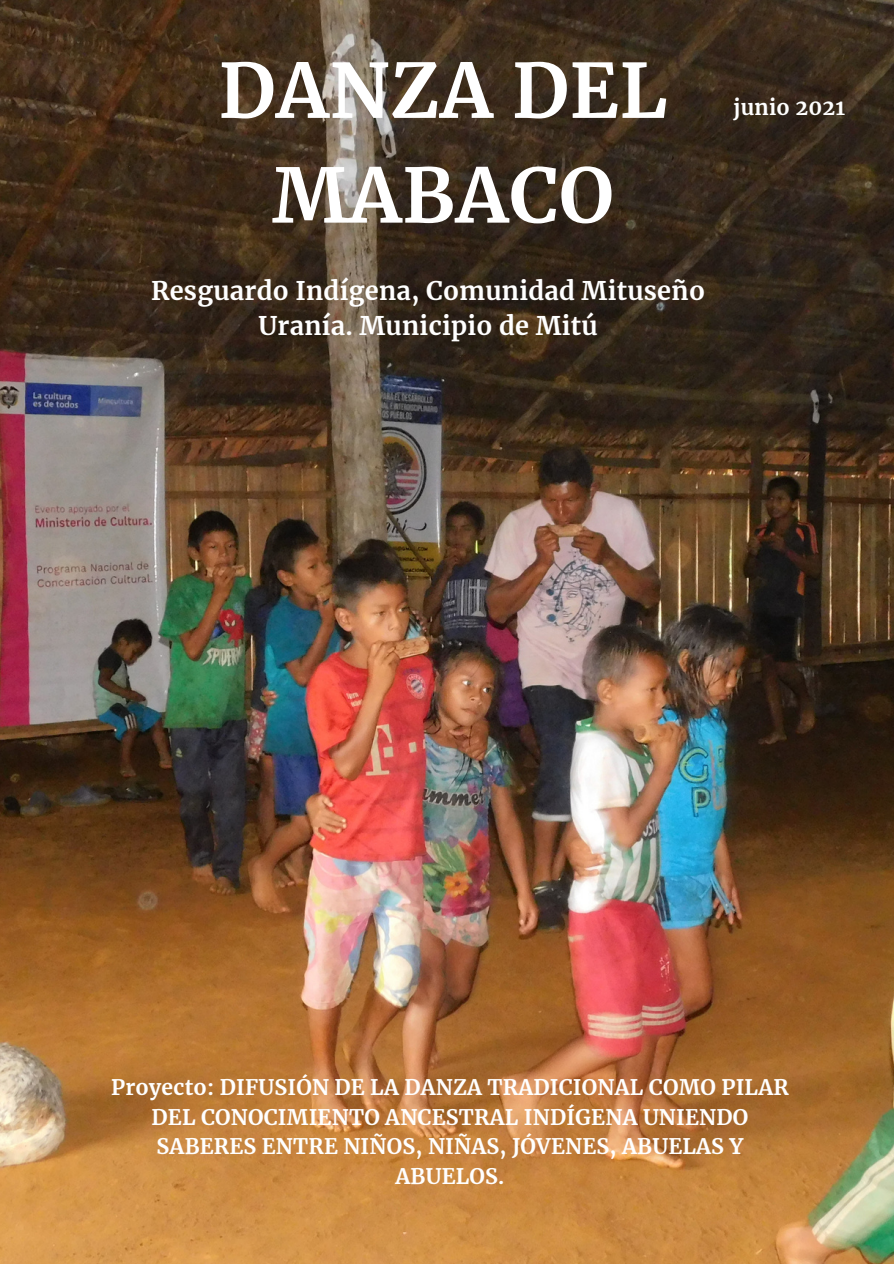
<style>
.page{position:relative;width:894px;height:1264px;background:#fff}
.page>*{position:absolute;margin:0;border:0;box-sizing:border-box;transform-origin:0 0}
.t1{font:700 74.85px/104.7px "Merriweather";letter-spacing:.01em;color:#fff;text-align:center}
.t2{font:700 25.35px/35.4px "Merriweather";letter-spacing:.01em;color:#fff;text-align:center}
.t3{font:700 21.15px/29.5px "Merriweather";letter-spacing:.01em;color:#fff;text-align:center}
</style>
<div class="page">
<img style="left:0;top:0;width:893px;height:1263px">
<p class="t1" style="left:218px;top:39px;width:450px">DANZA DEL<br>MABACO</p>
<p class="t2" style="left:151px;top:273px;width:555px">Resguardo Indígena, Comunidad Mituseño<br>Uranía. Municipio de Mitú</p>
<p class="t3" style="left:733px;top:93px;width:113px">junio 2021</p>
<p class="t3" style="left:111px;top:1072px;width:679px">Proyecto: DIFUSIÓN DE LA DANZA TRADICIONAL COMO PILAR DEL CONOCIMIENTO ANCESTRAL INDÍGENA UNIENDO SABERES ENTRE NIÑOS, NIÑAS, JÓVENES, ABUELAS Y ABUELOS.</p>
</div>
